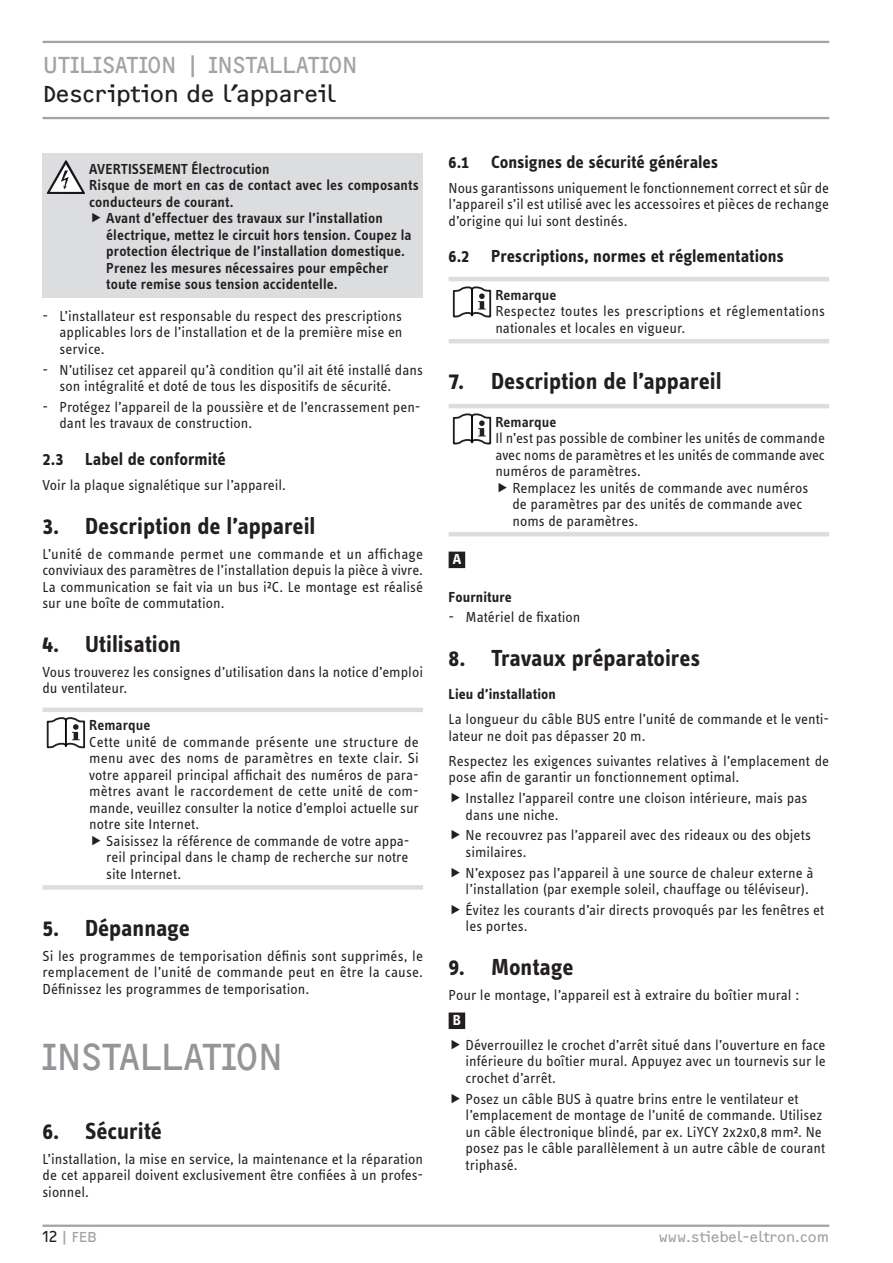
<style>
.page{position:relative;width:893px;height:1263px;background:#fff}
.page>*{position:absolute;margin:0;border:0;box-sizing:border-box;transform-origin:0 0}
.t1{font:39px "F2 FOCR Bczyk Com";letter-spacing:-.02em;color:#939598}
.t2{font:700 24px "STE Info Text";letter-spacing:-.005em;color:#231f20}
.t3{font:24px "F2 FOCR Bczyk Com";letter-spacing:-.01em;color:#a1a3a6}
.t4{font:24px "F2 FOCR Bczyk Com";letter-spacing:-.005em;color:#231f20}
.t5{font:700 18px "STE Info Text";color:#231f20}
.t6{font:15px/16.5px "STE Info Text";color:#231f20}
.t7{font:600 15px "STE Info Text";letter-spacing:.005em;color:#231f20}
.t8{font:15px "F2 FOCR Bczyk Com";color:#a1a3a6}
.t9{font:700 15px "STE Info Text";letter-spacing:.005em;color:#231f20}
.t10{font:700 15px "STE Info Text";color:#fff}
.s1{color:#231f20}
</style>
<div class="page">
<hr style="left:43px;top:41px;width:786px;height:2px;background:#a1a3a6">
<hr style="left:43px;top:117px;width:786px;height:2px;background:#a1a3a6">
<hr style="left:43px;top:1224px;width:786px;height:3px;background:#a1a3a6">
<div style="left:43px;top:153px;width:380px;height:145px;background:#dcdddf"></div>
<svg style="left:47px;top:160px;width:38px;height:34px"></svg>
<hr style="left:43px;top:708px;width:380px;height:4px;background:#dcdddf">
<div style="left:43px;top:885px;width:380px;height:5px;background:#dcdddf"></div>
<svg style="left:47px;top:717px;width:38px;height:31px"></svg>
<hr style="left:65px;top:720px;width:2px;height:25px;background:#000">
<div style="left:449px;top:552px;width:16px;height:16px;background:#231f20"></div>
<div style="left:449px;top:1012px;width:16px;height:17px;background:#231f20"></div>
<hr style="left:449px;top:277px;width:380px;height:4px;background:#dcdddf">
<hr style="left:449px;top:339px;width:380px;height:4px;background:#dcdddf">
<svg style="left:453px;top:286px;width:38px;height:31px"></svg>
<hr style="left:471px;top:290px;width:2px;height:24px;background:#000">
<hr style="left:449px;top:404px;width:380px;height:4px;background:#dcdddf">
<hr style="left:449px;top:532px;width:380px;height:4px;background:#dcdddf">
<svg style="left:453px;top:413px;width:38px;height:31px"></svg>
<hr style="left:471px;top:416px;width:2px;height:25px;background:#000">
<h2 class="t3" style="left:43px;top:51px;width:188px">UTILISATION | Installation</h2>
<h2 class="t4" style="left:42px;top:80px;width:294px">Description de l’appareil</h2>
<p class="t7" style="left:89px;top:160px;width:182px">AVERTISSEMENT Électrocution</p>
<p class="t7" style="left:89px;top:177px;width:331px">Risque de mort en cas de contact avec les composants</p>
<p class="t7" style="left:89px;top:193px;width:146px">conducteurs de courant.</p>
<p class="t7" style="left:106px;top:210px;width:278px">Avant d’effectuer des travaux sur l’installation</p>
<p class="t7" style="left:106px;top:226px;width:307px">électrique, mettez le circuit hors tension. Coupez la</p>
<p class="t7" style="left:106px;top:243px;width:300px">protection électrique de l’installation domestique.</p>
<p class="t7" style="left:106px;top:259px;width:284px">Prenez les mesures nécessaires pour empêcher</p>
<p class="t7" style="left:106px;top:276px;width:233px">toute remise sous tension accidentelle.</p>
<p class="t6" style="left:60px;top:308px;width:345px;text-align:justify;text-indent:-17px">- L’installateur est responsable du respect des prescriptions applicables lors de l’installation et de la première mise en service.</p>
<p class="t6" style="left:60px;top:361px;width:365px;text-indent:-17px">- N’utilisez cet appareil qu’à condition qu’il ait été installé dans son intégralité et doté de tous les dispositifs de sécurité.</p>
<p class="t6" style="left:60px;top:399px;width:363px;text-indent:-17px">- Protégez l’appareil de la poussière et de l’encrassement pen&shy;dant les travaux de construction.</p>
<p class="t5" style="left:43px;top:449px;width:185px">2.3 Label de conformité</p>
<p class="t6" style="left:43px;top:477px;width:245px">Voir la plaque signalétique sur l’appareil.</p>
<h2 class="t2" style="left:43px;top:512px;width:274px">3. Description de l’appareil</h2>
<p class="t6" style="left:43px;top:545px;width:382px;text-align:justify">L’unité de commande permet une commande et un affichage conviviaux des paramètres de l’installation depuis la pièce à vivre.<br>La communication se fait via un bus i²C. Le montage est réalisé sur une boîte de commutation.</p>
<h2 class="t2" style="left:43px;top:630px;width:140px">4. Utilisation</h2>
<p class="t6" style="left:43px;top:663px;width:382px">Vous trouverez les consignes d’utilisation dans la notice d’emploi du ventilateur.</p>
<p class="t7" style="left:89px;top:717px;width:63px">Remarque</p>
<p class="t6" style="left:89px;top:734px;width:331px;text-align:justify">Cette unité de commande présente une structure de menu avec des noms de paramètres en texte clair. Si votre appareil principal affichait des numéros de para&shy;mètres avant le raccordement de cette unité de com&shy;mande, veuillez consulter la notice d’emploi actuelle sur notre site Internet.</p>
<p class="t6" style="left:106px;top:833px;width:305px;text-align:justify">Saisissez la référence de commande de votre appa&shy;reil principal dans le champ de recherche sur notre site Internet.</p>
<h2 class="t2" style="left:43px;top:913px;width:149px">5. Dépannage</h2>
<p class="t6" style="left:43px;top:947px;width:382px;text-align:justify">Si les programmes de temporisation définis sont supprimés, le remplacement de l’unité de commande peut en être la cause.<br>Définissez les programmes de temporisation.</p>
<h1 class="t1" style="left:43px;top:1034px;width:243px">INSTALLATION</h1>
<h2 class="t2" style="left:43px;top:1117px;width:121px">6. Sécurité</h2>
<p class="t6" style="left:43px;top:1151px;width:382px;text-align:justify">L’installation, la mise en service, la maintenance et la réparation de cet appareil doivent exclusivement être confiées à un profes&shy;sionnel.</p>
<p class="t5" style="left:449px;top:151px;width:271px">6.1 Consignes de sécurité générales</p>
<p class="t6" style="left:449px;top:179px;width:382px;text-align:justify">Nous garantissons uniquement le fonctionnement correct et sûr de l’appareil s’il est utilisé avec les accessoires et pièces de rechange d’origine qui lui sont destinés.</p>
<p class="t5" style="left:449px;top:246px;width:337px">6.2 Prescriptions, normes et réglementations</p>
<p class="t7" style="left:495px;top:286px;width:63px">Remarque</p>
<p class="t6" style="left:495px;top:303px;width:331px">Respectez toutes les prescriptions et réglementations nationales et locales en vigueur.</p>
<h2 class="t2" style="left:449px;top:367px;width:274px">7. Description de l’appareil</h2>
<p class="t7" style="left:495px;top:413px;width:63px">Remarque</p>
<p class="t6" style="left:495px;top:430px;width:331px;text-align:justify">Il n’est pas possible de combiner les unités de commande avec noms de paramètres et les unités de commande avec numéros de paramètres.</p>
<p class="t6" style="left:512px;top:479px;width:297px">Remplacez les unités de commande avec numéros de paramètres par des unités de commande avec noms de paramètres.</p>
<p class="t10" style="left:453px;top:550px;width:10px">A</p>
<p class="t9" style="left:449px;top:588px;width:65px">Fourniture</p>
<p class="t6" style="left:449px;top:609px;width:133px">- Matériel de fixation</p>
<h2 class="t2" style="left:449px;top:644px;width:253px">8. Travaux préparatoires</h2>
<p class="t9" style="left:449px;top:686px;width:109px">Lieu d’installation</p>
<p class="t6" style="left:449px;top:711px;width:382px">La longueur du câble BUS entre l’unité de commande et le venti&shy;lateur ne doit pas dépasser 20 m.</p>
<p class="t6" style="left:449px;top:753px;width:382px">Respectez les exigences suivantes relatives à l’emplacement de pose afin de garantir un fonctionnement optimal.</p>
<p class="t6" style="left:466px;top:790px;width:343px">Installez l’appareil contre une cloison intérieure, mais pas dans une niche.</p>
<p class="t6" style="left:466px;top:827px;width:347px">Ne recouvrez pas l’appareil avec des rideaux ou des objets similaires.</p>
<p class="t6" style="left:466px;top:864px;width:349px">N’exposez pas l’appareil à une source de chaleur externe à l’installation (par exemple soleil, chauffage ou téléviseur).</p>
<p class="t6" style="left:466px;top:901px;width:360px">Évitez les courants d’air directs provoqués par les fenêtres et les portes.</p>
<h2 class="t2" style="left:449px;top:953px;width:126px">9. Montage</h2>
<p class="t6" style="left:449px;top:986px;width:352px">Pour le montage, l’appareil est à extraire du boîtier mural :</p>
<p class="t10" style="left:453px;top:1011px;width:10px">B</p>
<p class="t6" style="left:466px;top:1036px;width:362px;text-align:justify">Déverrouillez le crochet d’arrêt situé dans l’ouverture en face inférieure du boîtier mural. Appuyez avec un tournevis sur le crochet d’arrêt.</p>
<p class="t6" style="left:466px;top:1090px;width:361px">Posez un câble BUS à quatre brins entre le ventilateur et l’emplacement de montage de l’unité de commande. Utilisez un câble électronique blindé, par ex. LiYCY 2x2x0,8 mm². Ne posez pas le câble parallèlement à un autre câble de courant triphasé.</p>
<p class="t8" style="left:43px;top:1228px;width:56px"><span class="s1">12</span>|FEB</p>
<p class="t8" style="left:659px;top:1228px;width:172px">www.stiebel-eltron.com</p>
</div>
